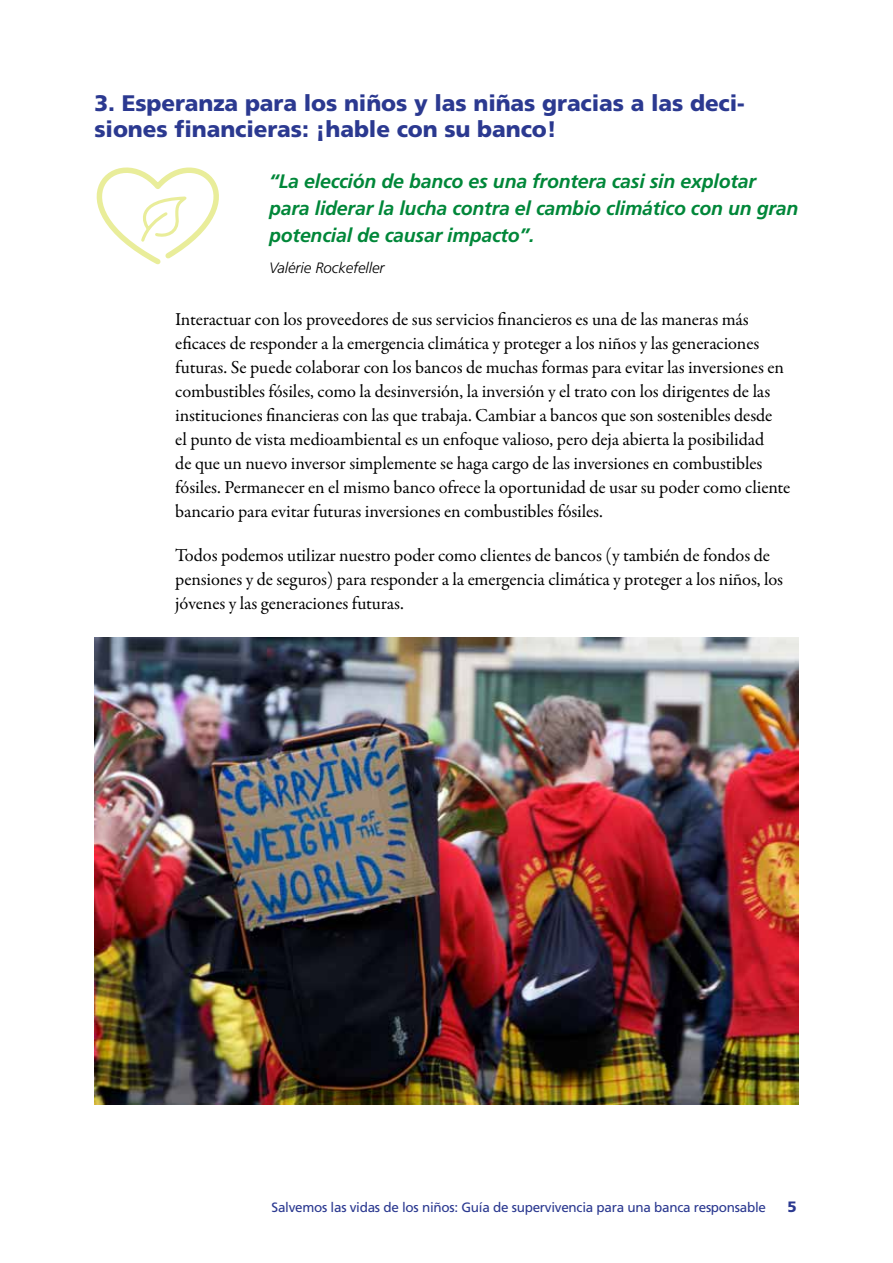
<style>
.page{position:relative;width:893px;height:1263px;background:#fff}
.page>*{position:absolute;margin:0;border:0;box-sizing:border-box;transform-origin:0 0}
.t1{font:900 22.5px/25.5px "Frutiger LT Std";letter-spacing:-.005em;color:#2b3990}
.t2{font:italic 700 19.5px/27px "Frutiger LT Std";letter-spacing:-.01em;color:#008739}
.t3{font:18.3px/24px "Garamond Premr Pro";letter-spacing:-.005em;color:#000}
.t4{font:italic 300 15px "Frutiger LT Std";letter-spacing:-.005em;color:#000}
.t5{font:900 15px "Frutiger LT Std";color:#2b3990}
.t6{font:13.5px "Frutiger LT Std";letter-spacing:-.02em;color:#2b3990}
</style>
<div class="page">
<img style="left:95px;top:637px;width:703px;height:467px">
<svg style="left:97px;top:167px;width:122px;height:97px"></svg>
<p class="t1" style="left:94px;top:91px;width:652px">3. Esperanza para los niños y las niñas gracias a las deci&shy;siones financieras: ¡hable con su banco!</p>
<p class="t2" style="left:269px;top:168px;width:531px">“La elección de banco es una frontera casi sin explotar para liderar la lucha contra el cambio climático con un gran potencial de causar impacto”.</p>
<p class="t4" style="left:269px;top:260px;width:117px">Valérie Rockefeller</p>
<p class="t3" style="left:175px;top:308px;width:617px">Interactuar con los proveedores de sus servicios financieros es una de las maneras más eficaces de responder a la emergencia climática y proteger a los niños y las generaciones futuras. Se puede colaborar con los bancos de muchas formas para evitar las inversiones en combustibles fósiles, como la desinversión, la inversión y el trato con los dirigentes de las instituciones financieras con las que trabaja. Cambiar a bancos que son sostenibles desde<br>el punto de vista medioambiental es un enfoque valioso, pero deja abierta la posibilidad<br>de que un nuevo inversor simplemente se haga cargo de las inversiones en combustibles fósiles. Permanecer en el mismo banco ofrece la oportunidad de usar su poder como cliente bancario para evitar futuras inversiones en combustibles fósiles.</p>
<p class="t3" style="left:175px;top:544px;width:609px">Todos podemos utilizar nuestro poder como clientes de bancos (y también de fondos de pensiones y de seguros) para responder a la emergencia climática y proteger a los niños, los jóvenes y las generaciones futuras.</p>
<p class="t6" style="left:271px;top:1199px;width:496px">Salvemos las vidas de los niños: Guía de supervivencia para una banca responsable</p>
<p class="t5" style="left:787px;top:1197px;width:11px">5</p>
</div>
